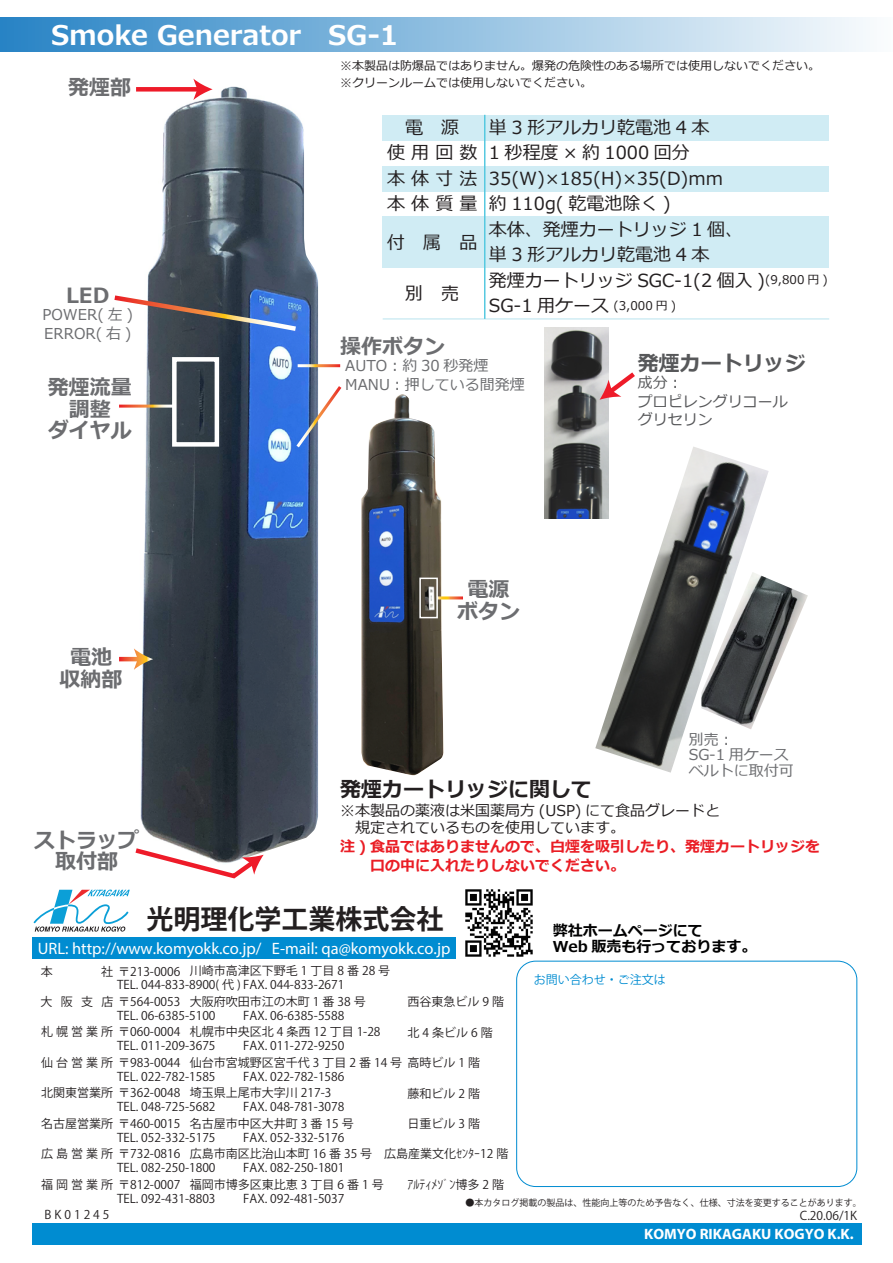
<style>
.page{position:relative;width:893px;height:1263px;background:#fff}
.page>*{position:absolute;margin:0;border:0;box-sizing:border-box;transform-origin:0 0}
.t1{font:700 27px "Meiryo";color:#fff}
.t2{font:700 27px "Koz Go Pr 6 N";color:#231f20}
.t3{font:700 21px/21.8px "Meiryo";color:#6c6d70;text-align:center}
.t4{font:700 21px "Meiryo";color:#231f20}
.t5{font:700 21px "Meiryo";color:#57585a}
.t6{font:18px/25.5px "Meiryo";color:#231f20;text-align:center}
.t7{font:16.5px "Myriad Pro";color:#fff}
.t8{font:15px/15.8px "Meiryo";color:#6c6d70}
.t9{font:700 15px/18.8px "Meiryo";color:#ea1d25}
.t10{font:15px/17.2px "Meiryo";color:#231f20}
.t11{font:700 15px "Meiryo";color:#000001}
.t12{font:700 15px "Myriad Pro";color:#fff}
.t13{font:15px/18.8px "Meiryo";color:#57585a}
.t14{font:12px "Koz Go Pr 6 N";color:#231f20}
.t15{font:12px/16.5px "Meiryo";color:#231f20}
.t16{font:12px "Koz Go Pr 6 N";letter-spacing:.25em;color:#231f20}
.t17{font:12px "Koz Go Pr 6 N";color:#008cd1}
.t18{font:9px "Koz Go Pr 6 N";color:#231f20}
.s1{font-size:12px}
</style>
<div class="page">
<div style="left:0;top:17px;width:893px;height:34px;background:linear-gradient(to right,#2783c5,#fbfcfd)"></div>
<div style="left:32px;top:936px;width:448px;height:22px;background:#008cd1"></div>
<img style="left:457px;top:889px;width:85px;height:76px">
<div style="left:32px;top:1223px;width:829px;height:21px;background:#008cd1"></div>
<svg style="left:33px;top:889px;width:97px;height:42px"></svg>
<div style="left:516px;top:961px;width:341px;height:226px;border:1px solid #008cd1;border-radius:19px"></div>
<img style="left:544px;top:327px;width:64px;height:192px">
<img style="left:595px;top:446px;width:174px;height:327px">
<img style="left:701px;top:572px;width:107px;height:157px">
<img style="left:361px;top:394px;width:82px;height:381px">
<img style="left:138px;top:86px;width:180px;height:766px">
<div style="left:383px;top:115px;width:446px;height:25px;background:#d0ecf4"></div>
<div style="left:383px;top:166px;width:446px;height:25px;background:#d0ecf4"></div>
<div style="left:383px;top:217px;width:446px;height:51px;background:#d0ecf4"></div>
<hr style="left:383px;top:318px;width:446px;height:2px;background:#d0ecf4">
<hr style="left:484px;top:115px;width:1px;height:204px;background:#57c9e0">
<hr style="left:298px;top:364px;width:42px;height:3px;background:#fff">
<hr style="left:119px;top:405px;width:55px;height:3px;background:#fff">
<div style="left:172px;top:357px;width:47px;height:90px;border:4px solid #fff"></div>
<div style="left:136px;top:87px;width:63px;height:5px;background:#ee1b29"></div>
<svg style="left:193px;top:79px;width:20px;height:21px"></svg>
<svg style="left:119px;top:657px;width:15px;height:4px"></svg>
<svg style="left:134px;top:648px;width:19px;height:22px"></svg>
<img style="left:114px;top:292px;width:187px;height:42px">
<svg style="left:135px;top:845px;width:129px;height:34px"></svg>
<svg style="left:293px;top:383px;width:49px;height:68px"></svg>
<hr style="left:437px;top:596px;width:26px;height:3px;background:#fff">
<div style="left:419px;top:578px;width:19px;height:40px;border:2px solid #fff"></div>
<svg style="left:600px;top:368px;width:35px;height:32px"></svg>
<h1 class="t1" style="left:51px;top:16px;width:349px">Smoke Generator　SG-1</h1>
<h2 class="t3" style="left:68px;top:78px;width:64px">発煙部</h2>
<h2 class="t3" style="left:66px;top:286px;width:44px">LED</h2>
<p class="t8" style="left:43px;top:306px;width:92px;line-height:18.8px">POWER( 左 )<br>ERROR( 右 )</p>
<h2 class="t3" style="left:48px;top:377px;width:86px">発煙流量調整<br>ダイヤル</h2>
<h2 class="t3" style="left:60px;top:647px;width:64px">電池収納部</h2>
<h2 class="t3" style="left:34px;top:830px;width:107px">ストラップ取付部</h2>
<p class="t15" style="left:340px;top:58px;width:481px">※本製品は防爆品ではありません。爆発の危険性のある場所では使用しないでください。※クリーンルームでは使用しないでください。</p>
<h3 class="t6" style="left:387px;top:115px;width:92px">電　源<br>使 用 回 数本 体 寸 法本 体 質 量</h3>
<h3 class="t6" style="left:387px;top:231px;width:92px">付 属 品</h3>
<h3 class="t6" style="left:405px;top:282px;width:55px">別　売</h3>
<h3 class="t6" style="left:489px;top:115px;width:340px;text-align:left">単 3 形アルカリ乾電池 4 本<br>1 秒程度 × 約 1000 回分<br>35(W)×185(H)×35(D)mm<br>約 110g( 乾電池除く )<br>本体、発煙カートリッジ 1 個、<br>単 3 形アルカリ乾電池 4 本<br>発煙カートリッジ SGC-1(2 個入 )<span class="s1">(9,800 円 )<br></span>SG-1 用ケース <span class="s1">(3,000 円 )</span></h3>
<h2 class="t3" style="left:340px;top:337px;width:106px">操作ボタン</h2>
<p class="t8" style="left:345px;top:357px;width:181px;line-height:18.8px">AUTO︓約 30 秒発煙<br>MANU︓押している間発煙</p>
<h2 class="t3" style="left:457px;top:579px;width:64px">電源ボタン</h2>
<h2 class="t5" style="left:638px;top:349px;width:169px">発煙カートリッジ</h2>
<p class="t13" style="left:638px;top:374px;width:151px">成分︓<br>プロピレングリコールグリセリン</p>
<p class="t8" style="left:689px;top:732px;width:106px">別売︓<br>SG-1 用ケースベルトに取付可</p>
<h2 class="t4" style="left:340px;top:774px;width:253px">発煙カートリッジに関して</h2>
<p class="t10" style="left:340px;top:803px;width:382px">※本製品の薬液は米国薬局方 (USP) にて食品グレードと　規定されているものを使用しています。</p>
<p class="t9" style="left:340px;top:838px;width:481px">注 ) 食品ではありませんので、白煙を吸引したり、発煙カートリッジを　　口の中に入れたりしないでください。</p>
<h1 class="t2" style="left:146px;top:903px;width:299px">光明理化学工業株式会社</h1>
<p class="t11" style="left:553px;top:920px;width:151px">弊社ホームページにて</p>
<h3 class="t7" style="left:38px;top:938px;width:414px">URL: http://www.komyokk.co.jp/ E-mail: qa@komyokk.co.jp</h3>
<p class="t11" style="left:553px;top:936px;width:205px">Web 販売も行っております。</p>
<p class="t14" style="left:41px;top:964px;width:13px">本</p>
<p class="t14" style="left:101px;top:964px;width:81px">社〒213-0006</p>
<p class="t14" style="left:40px;top:995px;width:142px">大 阪 支 店〒564-0053</p>
<p class="t14" style="left:41px;top:1025px;width:141px">札幌営業所〒060-0004</p>
<p class="t14" style="left:41px;top:1056px;width:141px">仙台営業所〒983-0044</p>
<p class="t14" style="left:41px;top:1086px;width:141px">北関東営業所〒362-0048</p>
<p class="t14" style="left:41px;top:1116px;width:141px">名古屋営業所〒460-0015</p>
<p class="t14" style="left:41px;top:1147px;width:141px">広島営業所〒732-0816</p>
<p class="t14" style="left:41px;top:1177px;width:141px">福岡営業所〒812-0007</p>
<p class="t16" style="left:45px;top:1208px;width:66px">BK01245</p>
<p class="t14" style="left:190px;top:964px;width:202px">川崎市高津区下野毛 1 丁目 8 番 28 号</p>
<p class="t14" style="left:190px;top:995px;width:177px">大阪府吹田市江の木町 1 番 38 号</p>
<p class="t14" style="left:190px;top:1025px;width:192px">札幌市中央区北 4 条西 12 丁目 1-28</p>
<p class="t14" style="left:190px;top:1056px;width:292px">仙台市宮城野区宮千代 3 丁目 2 番 14 号高時ビル 1 階</p>
<p class="t14" style="left:190px;top:1086px;width:143px">埼玉県上尾市大字川 217-3</p>
<p class="t14" style="left:190px;top:1116px;width:165px">名古屋市中区大井町 3 番 15 号</p>
<p class="t14" style="left:190px;top:1147px;width:320px">広島市南区比治山本町 16 番 35 号　広島産業文化ｾﾝﾀｰ12 階</p>
<p class="t14" style="left:190px;top:1177px;width:195px">福岡市博多区東比恵 3 丁目 6 番 1 号</p>
<p class="t17" style="left:534px;top:973px;width:133px">お問い合わせ・ご注文は</p>
<p class="t14" style="left:117px;top:978px;width:229px">TEL. 044-833-8900( 代 ) FAX. 044-833-2671</p>
<p class="t14" style="left:117px;top:1009px;width:100px">TEL. 06-6385-5100</p>
<p class="t14" style="left:117px;top:1039px;width:100px">TEL. 011-209-3675</p>
<p class="t14" style="left:117px;top:1070px;width:100px">TEL. 022-782-1585</p>
<p class="t14" style="left:117px;top:1100px;width:100px">TEL. 048-725-5682</p>
<p class="t14" style="left:117px;top:1130px;width:100px">TEL. 052-332-5175</p>
<p class="t14" style="left:117px;top:1161px;width:100px">TEL. 082-250-1800</p>
<p class="t14" style="left:117px;top:1191px;width:100px">TEL. 092-431-8803</p>
<p class="t14" style="left:408px;top:995px;width:98px">西谷東急ビル 9 階</p>
<p class="t16" style="left:408px;top:1025px;width:87px">北4条ビル6階</p>
<p class="t14" style="left:243px;top:1009px;width:103px">FAX. 06-6385-5588</p>
<p class="t14" style="left:243px;top:1039px;width:103px">FAX. 011-272-9250</p>
<p class="t14" style="left:243px;top:1069px;width:103px">FAX. 022-782-1586</p>
<p class="t14" style="left:243px;top:1100px;width:103px">FAX. 048-781-3078</p>
<p class="t14" style="left:243px;top:1130px;width:103px">FAX. 052-332-5176</p>
<p class="t14" style="left:243px;top:1161px;width:103px">FAX. 082-250-1801</p>
<p class="t14" style="left:243px;top:1191px;width:103px">FAX. 092-481-5037</p>
<p class="t14" style="left:408px;top:1086px;width:74px">藤和ビル 2 階</p>
<p class="t14" style="left:408px;top:1117px;width:74px">日重ビル 3 階</p>
<p class="t14" style="left:408px;top:1178px;width:98px">ｱﾙﾃｨﾒｿﾞﾝ博多 2 階</p>
<p class="t18" style="left:466px;top:1197px;width:398px">●本カタログ掲載の製品は、性能向上等のため予告なく、仕様、寸法を変更することがあります。</p>
<p class="t14" style="left:800px;top:1208px;width:59px">C.20.06/1K</p>
<p class="t12" style="left:644px;top:1224px;width:211px">KOMYO RIKAGAKU KOGYO K.K.</p>
</div>
